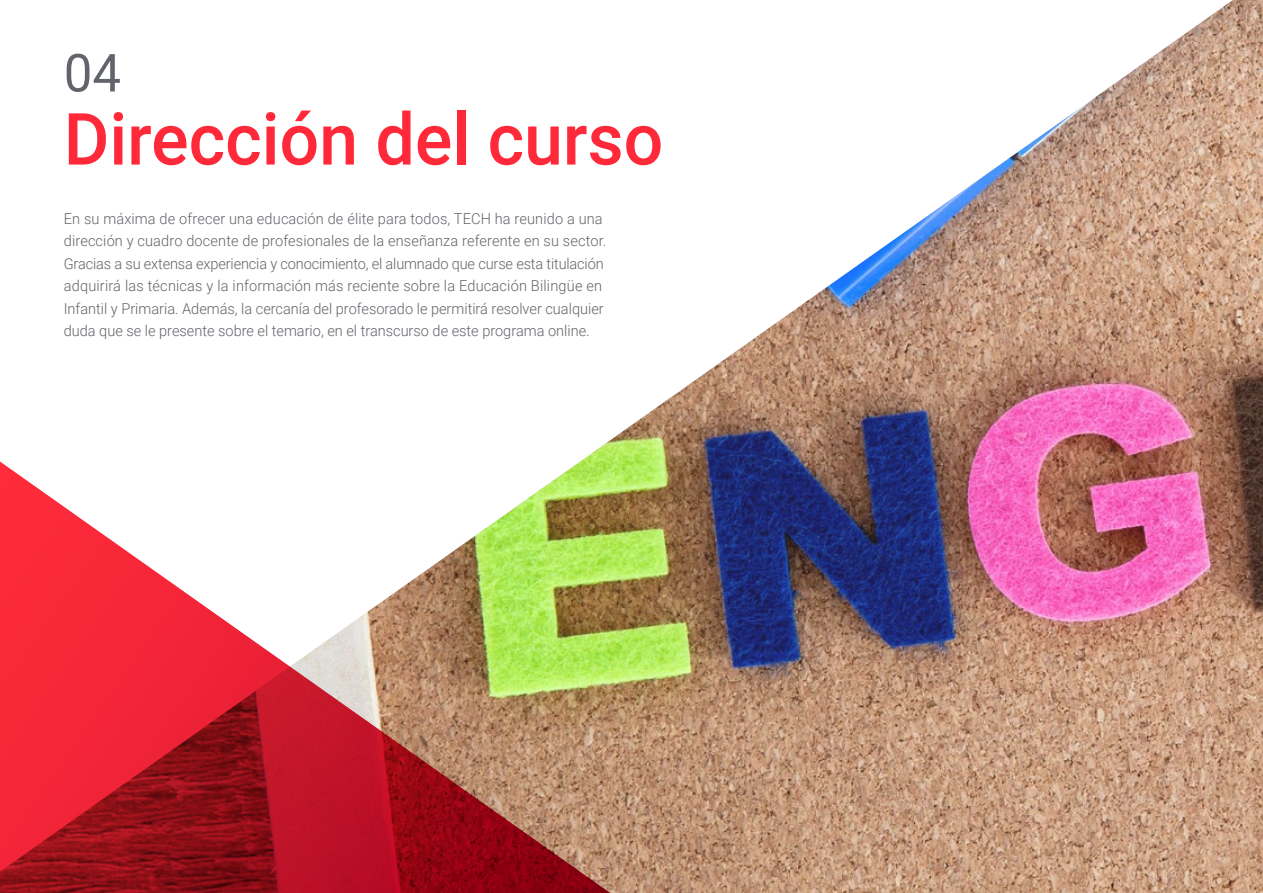
<style>
.page{position:relative;width:1263px;height:893px;background:#fff}
.page>*{position:absolute;margin:0;border:0;box-sizing:border-box;transform-origin:0 0}
.t1{font:500 72px "Roboto";color:#ff293a}
.t2{font:52.5px "Roboto";color:#61646a}
.t3{font:300 15px/22.5px "Roboto";color:#61646a}
</style>
<div class="page">
<img style="left:602px;top:0;width:661px;height:893px">
<svg style="left:0;top:446px;width:640px;height:447px"></svg>
<h2 class="t2" style="left:64px;top:36px;width:59px">04</h2>
<h1 class="t1" style="left:64px;top:89px;width:601px">Dirección del curso</h1>
<p class="t3" style="left:64px;top:207px;width:544px">En su máxima de ofrecer una educación de élite para todos, TECH ha reunido a una dirección y cuadro docente de profesionales de la enseñanza referente en su sector.<br>Gracias a su extensa experiencia y conocimiento, el alumnado que curse esta titulación adquirirá las técnicas y la información más reciente sobre la Educación Bilingüe en Infantil y Primaria. Además, la cercanía del profesorado le permitirá resolver cualquier duda que se le presente sobre el temario, en el transcurso de este programa online.</p>
</div>
